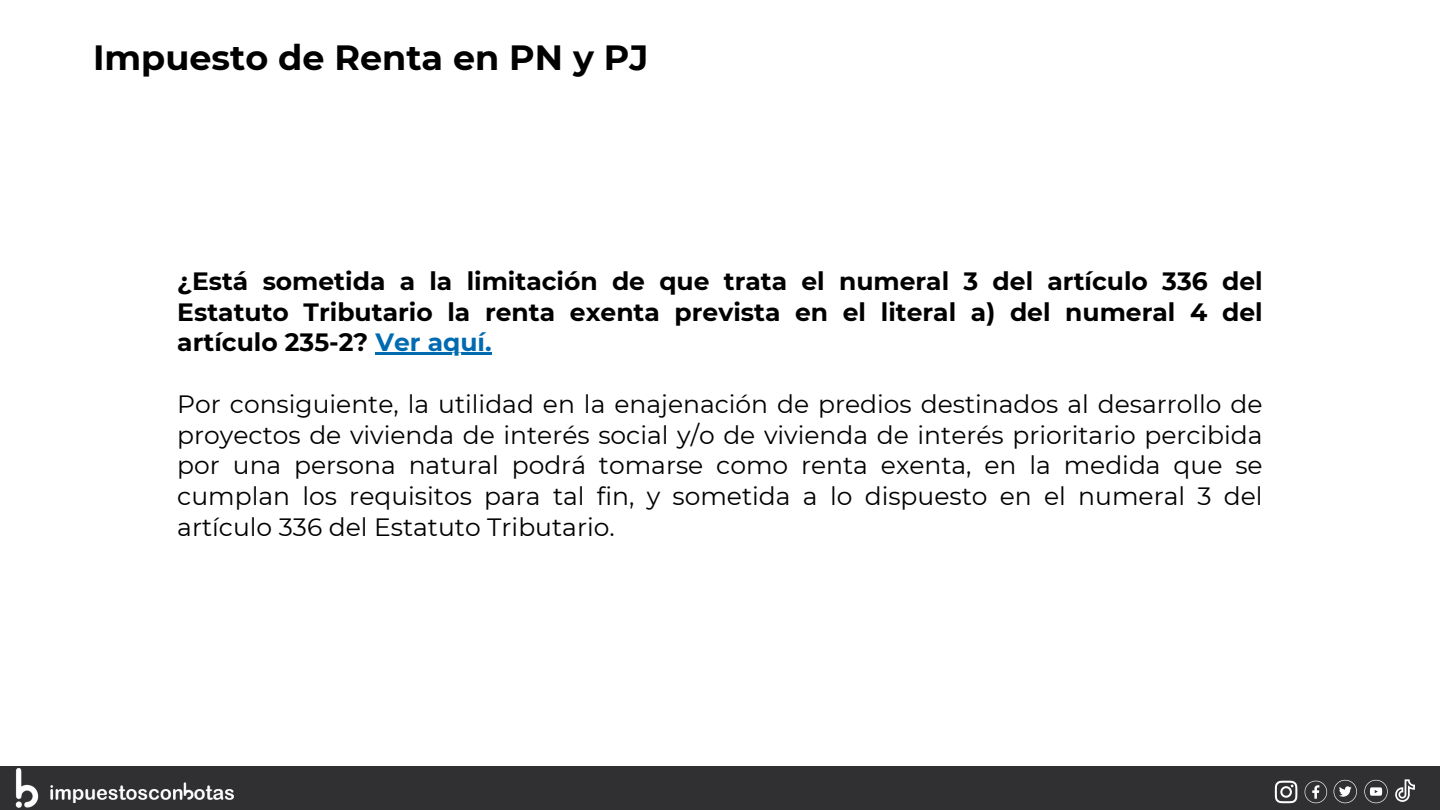
<style>
.page{position:relative;width:1440px;height:810px;background:#fff}
.page>*{position:absolute;margin:0;border:0;box-sizing:border-box;transform-origin:0 0}
.t1{font:700 35px "Montserrat";color:#000}
.t2{font:25px/30.8px "Montserrat";color:#000;text-align:justify}
.t3{font:700 25px/30.8px "Montserrat";color:#000;text-align:justify}
.s1{color:#006bb1}
</style>
<div class="page">
<div style="left:0;top:766px;width:1440px;height:44px;background:#302f32"></div>
<img style="left:81px;top:782px;width:153px;height:18px">
<img style="left:15px;top:769px;width:66px;height:39px">
<svg style="left:1275px;top:781px;width:22px;height:22px"></svg>
<svg style="left:1305px;top:781px;width:22px;height:22px"></svg>
<svg style="left:1334px;top:780px;width:23px;height:23px"></svg>
<svg style="left:1364px;top:780px;width:24px;height:23px"></svg>
<svg style="left:1395px;top:779px;width:20px;height:23px"></svg>
<hr style="left:375px;top:353px;width:117px;height:2px;background:#006bb1">
<p class="t1" style="left:93px;top:36px;width:557px">Impuesto de Renta en PN y PJ</p>
<p class="t3" style="left:177px;top:266px;width:1087px">¿Está sometida a la limitación de que trata el numeral 3 del artículo 336 del Estatuto Tributario la renta exenta prevista en el literal a) del numeral 4 del artículo 235-2? <span class="s1">Ver aquí.</span></p>
<p class="t2" style="left:177px;top:389px;width:1087px">Por consiguiente, la utilidad en la enajenación de predios destinados al desarrollo de proyectos de vivienda de interés social y/o de vivienda de interés prioritario percibida por una persona natural podrá tomarse como renta exenta, en la medida que se</p>
<p class="t2" style="left:177px;top:481px;width:1087px">cumplan los requisitos para tal fin, y sometida a lo dispuesto en el numeral 3 del artículo 336 del Estatuto Tributario.</p>
</div>
